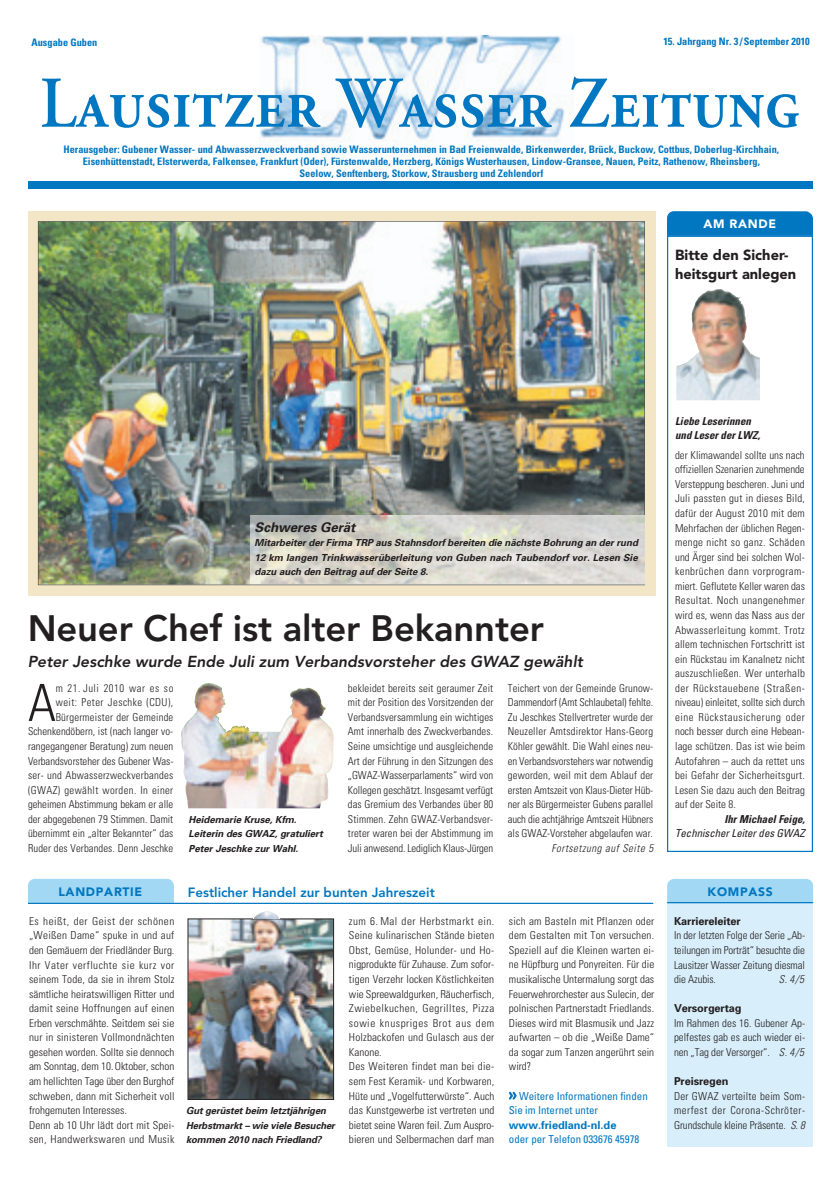
<style>
.page{position:relative;width:840px;height:1191px;background:#fff}
.page>*{position:absolute;margin:0;border:0;box-sizing:border-box;transform-origin:0 0}
.t1{font:300 condensed 51.2px "Univers";color:#231f20}
.t2{font:800 36.4px "Avenir";letter-spacing:-.005em;color:#231f20}
.t3{font:italic 800 15.8px "Avenir";color:#231f20}
.t4{font:900 14.6px/18.2px "Avenir";color:#231f20}
.t5{font:800 13.4px "Avenir";color:#0077c0}
.t6{font:italic 700 13.4px "Univers";letter-spacing:-.005em;color:#231f20}
.t7{font:900 12.2px "Avenir";letter-spacing:.06em;color:#0077c0}
.t8{font:900 12.2px "Avenir";letter-spacing:.06em;color:#fff}
.t9{font:300 condensed 11px/14.6px "Univers";letter-spacing:.005em;color:#231f20;text-align:justify}
.t10{font:condensed 11px/14.6px "Univers";color:#0077c0}
.t11{font:italic 700 condensed 11px/14.6px "Univers";color:#231f20}
.t12{font:700 11px "Univers";letter-spacing:-.01em;color:#231f20}
.t13{font:italic 300 condensed 11px "Univers";letter-spacing:.05em;color:#231f20}
.t14{font:italic condensed 11px "Univers";color:#231f20}
.t15{font:700 11px "Univers";color:#0077c0}
.t16{font:700 condensed 10.4px/12.2px "Univers";color:#0077c0;text-align:center}
.t17{font:italic 700 9.8px/14.6px "Univers";letter-spacing:-.005em;color:#231f20}
.s1{font-style:italic}
</style>
<div class="page">
<div style="left:28px;top:211px;width:627px;height:385px;background:#f2e6c7"></div>
<div style="left:28px;top:182px;width:784px;height:7px;background:#0077c0"></div>
<img style="left:260px;top:35px;width:302px;height:107px">
<svg style="left:42px;top:77px;width:756px;height:51px"></svg>
<div style="left:666px;top:893px;width:146px;height:253px;background:#d8eefa"></div>
<svg style="left:508px;top:1091px;width:8px;height:8px"></svg>
<div style="left:666px;top:879px;width:146px;height:23px;background:#a3d8f4"></div>
<hr style="left:666px;top:902px;width:146px;height:1px;background:#0077c0">
<div style="left:666px;top:235px;width:146px;height:617px;border:1px solid #0077c0"></div>
<div style="left:667px;top:211px;width:145px;height:24px;background:#0077c0"></div>
<hr style="left:666px;top:236px;width:146px;height:1px;background:#0077c0">
<img style="left:676px;top:289px;width:84px;height:111px">
<img style="left:698px;top:289px;width:22px;height:8px">
<div style="left:28px;top:879px;width:146px;height:23px;background:#a3d8f4"></div>
<hr style="left:28px;top:902px;width:625px;height:2px;background:#0077c0">
<img style="left:38px;top:221px;width:606px;height:364px">
<img style="left:190px;top:920px;width:141px;height:177px">
<div style="left:188px;top:918px;width:145px;height:181px;border:1px solid #231f20"></div>
<img style="left:253px;top:911px;width:26px;height:8px">
<hr style="left:250px;top:584px;width:394px;height:1px;background:#fff">
<img style="left:250px;top:516px;width:394px;height:68px">
<img style="left:181px;top:683px;width:141px;height:125px">
<p class="t16" style="left:31px;top:36px;width:67px">Aus ga be Guben</p>
<p class="t16" style="left:663px;top:35px;width:148px">15. Jahr gang Nr. 3 / September 2010</p>
<p class="t16" style="left:63px;top:143px;width:716px">Herausgeber: Gubener Wasser- und Abwasserzweckverband so wie Was ser un ter neh men in Bad Freienwalde, Birkenwerder, Brück, Buckow, Cott bus, Doberlug-Kirchhain,<br>Eisenhüttenstadt, Elsterwerda, Falkensee, Frankfurt (Oder), Fürstenwalde, Herz berg, Kö nigs Wus ter hau sen, Lindow-Gransee, Nauen, Peitz, Ra the now, Rheinsberg,<br>See low, Senf ten berg, Storkow, Strausberg und Zehlendorf</p>
<p class="t8" style="left:703px;top:217px;width:74px">AM RANDE</p>
<h3 class="t4" style="left:674px;top:246px;width:123px">Bitte den Sicher&shy;heitsgurt anlegen</h3>
<p class="t6" style="left:254px;top:519px;width:102px">Schweres Gerät</p>
<p class="t17" style="left:254px;top:535px;width:384px;text-align:justify">Mitarbeiter der Firma TRP aus Stahnsdorf bereiten die nächste Bohrung an der rund 12 km langen Trinkwasserüberleitung von Guben nach Taubendorf vor. Lesen Sie dazu auch den Beitrag auf der Seite 8.</p>
<h2 class="t2" style="left:28px;top:607px;width:517px">Neuer Chef ist alter Bekannter</h2>
<h3 class="t3" style="left:28px;top:651px;width:556px">Peter Jeschke wurde Ende Juli zum Verbandsvorsteher des GWAZ gewählt</h3>
<p class="t9" style="left:28px;top:680px;width:147px;text-align:right">m 21. Juli 2010 war es so<br>weit: Peter Jeschke (CDU),<br>Bürgermeister der Gemeinde<br>Schenkendöbern, ist (nach langer vo&shy;rangegangener Beratung) zum neuen<br>Verbandsvorsteher des Gubener Was&shy;ser- und Abwasserzweckverbandes (GWAZ) gewählt worden. In einer geheimen Abstimmung bekam er alle der abgegebenen 79 Stimmen. Damit übernimmt ein „alter Bekannter“ das<br>Ruder des Verbandes. Denn Jeschke</p>
<p class="t9" style="left:348px;top:680px;width:147px">bekleidet bereits seit geraumer Zeit mit der Position des Vorsitzenden der Verbandsversammlung ein wichtiges Amt innerhalb des Zweckverbandes.<br>Seine umsichtige und ausgleichende Art der Führung in den Sitzungen des „GWAZ-Wasserparlaments“ wird von Kollegen geschätzt. Insgesamt verfügt das Gremium des Verbandes über 80<br>Stimmen. Zehn GWAZ-Verbandsver&shy;treter waren bei der Abstimmung im Juli anwesend. Lediglich Klaus-Jürgen</p>
<p class="t9" style="left:507px;top:680px;width:147px">Teichert von der Gemeinde Grunow-Dammendorf (Amt Schlaubetal) fehlte.<br>Zu Jeschkes Stellvertreter wurde der Neuzeller Amtsdirektor Hans-Georg Köhler gewählt. Die Wahl eines neu&shy;en Verbandsvorstehers war notwendig geworden, weil mit dem Ablauf der ersten Amtszeit von Klaus-Dieter Hüb&shy;ner als Bürgermeister Gubens parallel auch die achtjährige Amtszeit Hübners als GWAZ-Vorsteher abgelaufen war.</p>
<h1 class="t1" style="left:28px;top:672px;width:29px">A</h1>
<p class="t17" style="left:188px;top:812px;width:136px">Heidemarie Kruse, Kfm.<br>Leiterin des GWAZ, gratuliert<br>Peter Jeschke zur Wahl.</p>
<p class="t13" style="left:551px;top:841px;width:103px">Fortsetzung auf Seite 5</p>
<p class="t7" style="left:58px;top:884px;width:85px">LANDPARTIE</p>
<p class="t5" style="left:188px;top:884px;width:248px">Festlicher Handel zur bunten Jahreszeit</p>
<p class="t9" style="left:29px;top:913px;width:147px;text-align:left">Es heißt, der Geist der schönen „Weißen Dame“ spuke in und auf den Gemäuern der Friedländer Burg.<br>Ihr Vater verfluchte sie kurz vor seinem Tode, da sie in ihrem Stolz sämtliche heiratswilligen Ritter und damit seine Hoffnungen auf einen Erben verschmähte. Seitdem sei sie nur in sinisteren Vollmondnächten gesehen worden. Sollte sie dennoch am Sonntag, dem 10. Oktober, schon am hellichten Tage über den Burghof schweben, dann mit Sicherheit voll frohgemuten Interesses.<br>Denn ab 10 Uhr lädt dort mit Spei&shy;sen, Handwerkswaren und Musik</p>
<p class="t9" style="left:349px;top:913px;width:147px;text-align:left">zum 6. Mal der Herbstmarkt ein.<br>Seine kulinarischen Stände bieten<br>Obst, Gemüse, Holunder- und Ho&shy;nigprodukte für Zuhause. Zum sofor&shy;tigen Verzehr locken Köstlichkeiten wie Spreewaldgurken, Räucherfisch,<br>Zwiebelkuchen, Gegrilltes, Pizza sowie knuspriges Brot aus dem<br>Holzbackofen und Gulasch aus der<br>Kanone.<br>Des Weiteren findet man bei die&shy;sem Fest Keramik- und Korbwaren,<br>Hüte und „Vogelfutterwürste“. Auch das Kunstgewerbe ist vertreten und bietet seine Waren feil. Zum Auspro&shy;bieren und Selbermachen darf man</p>
<p class="t9" style="left:508px;top:913px;width:147px">sich am Basteln mit Pflanzen oder dem Gestalten mit Ton versuchen.<br>Speziell auf die Kleinen warten ei&shy;ne Hüpfburg und Ponyreiten. Für die musikalische Untermalung sorgt das Feuerwehrorchester aus Sulecin, der polnischen Partnerstadt Friedlands.<br>Dieses wird mit Blasmusik und Jazz aufwarten – ob die „Weiße Dame“ da sogar zum Tanzen angerührt sein wird?</p>
<p class="t10" style="left:508px;top:1088px;width:140px;text-indent:10px">Weitere Informationen finden<br>Sie im Internet unter</p>
<p class="t15" style="left:508px;top:1118px;width:109px">www.friedland-nl.de</p>
<p class="t10" style="left:508px;top:1131px;width:132px">oder per Telefon 033676 45978</p>
<p class="t17" style="left:186px;top:1103px;width:150px">Gut gerüstet beim letztjährigen<br>Herbstmarkt – wie viele Besucher kommen 2010 nach Friedland?</p>
<p class="t11" style="left:674px;top:413px;width:86px">Liebe Leserinnen und Leser der LWZ,</p>
<p class="t9" style="left:674px;top:447px;width:131px">der Klimawandel sollte uns nach offiziellen Szenarien zunehmende Versteppung bescheren. Juni und Juli passten gut in dieses Bild, dafür der August 2010 mit dem Mehrfachen der üblichen Regen&shy;menge nicht so ganz. Schäden und Ärger sind bei solchen Wol&shy;kenbrüchen dann vorprogram&shy;miert. Geflutete Keller waren das Resultat. Noch unangenehmer wird es, wenn das Nass aus der Abwasserleitung kommt. Trotz allem technischen Fortschritt ist ein Rückstau im Kanalnetz nicht auszuschließen. Wer unterhalb der Rückstauebene (Straßen&shy;niveau) einleitet, sollte sich durch eine Rückstausicherung oder noch besser durch eine Hebean&shy;lage schützen. Das ist wie beim Autofahren – auch da rettet uns bei Gefahr der Sicherheitsgurt.<br>Lesen Sie dazu auch den Beitrag auf der Seite 8.</p>
<p class="t11" style="left:724px;top:811px;width:82px">Ihr Michael Feige,</p>
<p class="t14" style="left:674px;top:826px;width:131px">Technischer Leiter des GWAZ</p>
<p class="t7" style="left:707px;top:884px;width:67px">KOMPASS</p>
<p class="t12" style="left:673px;top:914px;width:68px">Karriereleiter</p>
<p class="t9" style="left:673px;top:928px;width:132px">In der letzten Folge der Serie „Ab&shy;teilungen im Porträt“ besuchte die Lausitzer Wasser Zeitung diesmal die Azubis.</p>
<p class="t13" style="left:778px;top:972px;width:27px">S. 4/5</p>
<p class="t12" style="left:673px;top:1001px;width:69px">Versorgertag</p>
<p class="t9" style="left:673px;top:1015px;width:132px">Im Rahmen des 16. Gubener Ap&shy;pelfestes gab es auch wieder ei&shy;nen „Tag der Versorger“. <span class="s1">S. 4/5</span></p>
<p class="t12" style="left:673px;top:1074px;width:56px">Preisregen</p>
<p class="t9" style="left:673px;top:1088px;width:132px">Der GWAZ verteilte beim Som&shy;merfest der Corona-Schröter-Grundschule kleine Präsente. <span class="s1">S. 8</span></p>
</div>
